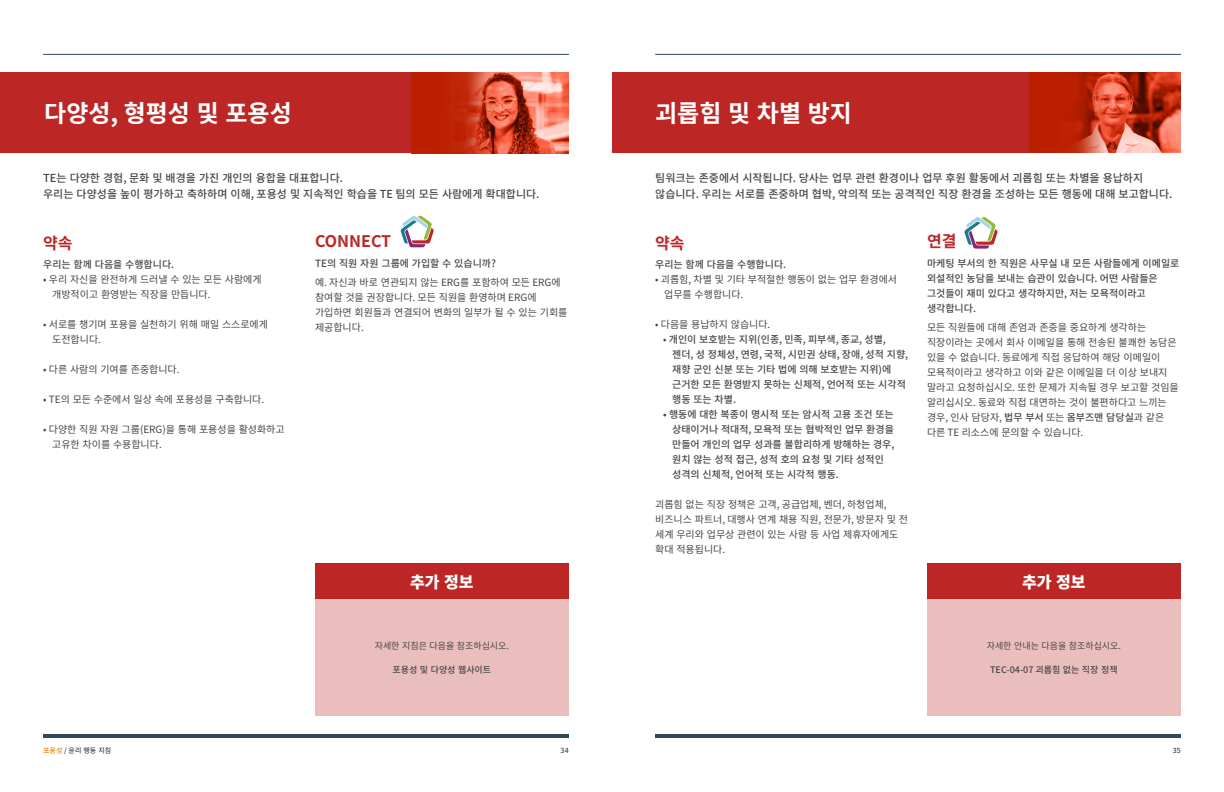
<style>
.page{position:relative;width:1224px;height:792px;background:#fff}
.page>*{position:absolute;margin:0;border:0;box-sizing:border-box;transform-origin:0 0}
.t1{font:700 24px "Noto Sans CJ Kkr";color:#fff}
.t2{font:700 16px "Noto Sans CJ Kkr";color:#bc2726}
.t3{font:900 16px "Noto Sans CJ Kkr";color:#fff}
.t4{font:500 11px/16px "Noto Sans CJ Kkr";color:#464547}
.t5{font:10px/15px "Noto Sans CJ Kkr";color:#464547}
.t6{font:500 10px/15px "Noto Sans CJ Kkr";color:#464547}
.t7{font:9px "Noto Sans CJ Kkr";color:#464547}
.t8{font:500 9px "Noto Sans CJ Kkr";color:#464547}
.t9{font:500 7px "Noto Sans CJ Kkr";letter-spacing:.005em;color:#464547}
.s1{font-weight:400}
.s2{font-weight:500}
.s3{color:#e98300}
</style>
<div class="page">
<hr style="left:655px;top:734px;width:526px;height:4px;background:#2e4957">
<hr style="left:655px;top:54px;width:526px;height:1px;background:#2e4957">
<hr style="left:43px;top:734px;width:526px;height:4px;background:#2e4957">
<hr style="left:43px;top:54px;width:526px;height:1px;background:#2e4957">
<div style="left:612px;top:72px;width:569px;height:81px;background:#bc2726"></div>
<img style="left:1029px;top:72px;width:152px;height:81px">
<div style="left:0;top:72px;width:569px;height:81px;background:#bc2726"></div>
<img style="left:411px;top:72px;width:158px;height:81px">
<div style="left:927px;top:599px;width:254px;height:117px;background:#ebbebe"></div>
<div style="left:927px;top:564px;width:254px;height:35px;background:#bc2726"></div>
<div style="left:315px;top:599px;width:254px;height:117px;background:#ebbebe"></div>
<div style="left:315px;top:564px;width:254px;height:35px;background:#bc2726"></div>
<svg style="left:400px;top:216px;width:34px;height:31px"></svg>
<svg style="left:964px;top:217px;width:34px;height:32px"></svg>
<h1 class="t1" style="left:44px;top:100px;width:249px">다양성, 형평성 및 포용성</h1>
<h1 class="t1" style="left:655px;top:100px;width:198px">괴롭힘 및 차별 방지</h1>
<p class="t4" style="left:43px;top:171px;width:498px">TE는 다양한 경험, 문화 및 배경을 가진 개인의 융합을 대표합니다.<br>우리는 다양성을 높이 평가하고 축하하며 이해, 포용성 및 지속적인 학습을 TE 팀의 모든 사람에게 확대합니다.</p>
<h2 class="t2" style="left:315px;top:233px;width:78px">CONNECT</h2>
<p class="t6" style="left:315px;top:256px;width:183px">TE의 직원 자원 그룹에 가입할 수 있습니까?</p>
<p class="t5" style="left:315px;top:275px;width:254px">예. 자신과 바로 연관되지 않는 ERG를 포함하여 모든 ERG에 참여할 것을 권장합니다. 모든 직원을 환영하며 ERG에 가입하면 회원들과 연결되어 변화의 일부가 될 수 있는 기회를 제공합니다.</p>
<h2 class="t2" style="left:43px;top:234px;width:31px">약속</h2>
<p class="t6" style="left:43px;top:258px;width:132px">우리는 함께 다음을 수행합니다.</p>
<p class="t5" style="left:52px;top:273px;width:211px;text-indent:-9px">• 우리 자신을 완전하게 드러낼 수 있는 모든 사람에게 개방적이고 환영받는 직장을 만듭니다.</p>
<p class="t5" style="left:52px;top:318px;width:217px;text-indent:-9px">• 서로를 챙기며 포용을 실천하기 위해 매일 스스로에게 도전합니다.</p>
<p class="t5" style="left:43px;top:363px;width:138px">• 다른 사람의 기여를 존중합니다.</p>
<p class="t5" style="left:43px;top:393px;width:223px">• TE의 모든 수준에서 일상 속에 포용성을 구축합니다.</p>
<p class="t5" style="left:52px;top:423px;width:234px;text-indent:-9px">• 다양한 직원 자원 그룹(ERG)을 통해 포용성을 활성화하고 고유한 차이를 수용합니다.</p>
<p class="t4" style="left:655px;top:171px;width:519px">팀워크는 존중에서 시작됩니다. 당사는 업무 관련 환경이나 업무 후원 활동에서 괴롭힘 또는 차별을 용납하지 않습니다. 우리는 서로를 존중하며 협박, 악의적 또는 공격적인 직장 환경을 조성하는 모든 행동에 대해 보고합니다.</p>
<h2 class="t2" style="left:655px;top:234px;width:31px">약속</h2>
<p class="t6" style="left:655px;top:258px;width:132px">우리는 함께 다음을 수행합니다.</p>
<p class="t5" style="left:664px;top:273px;width:234px;text-indent:-9px">• 괴롭힘, 차별 및 기타 부적절한 행동이 없는 업무 환경에서 업무를 수행합니다.</p>
<p class="t5" style="left:655px;top:318px;width:117px">• 다음을 용납하지 않습니다.</p>
<p class="t6" style="left:672px;top:333px;width:237px;text-indent:-9px"><span class="s1">•</span> 개인이 보호받는 지위(인종, 민족, 피부색, 종교, 성별, 젠더, 성 정체성, 연령, 국적, 시민권 상태, 장애, 성적 지향, 재향 군인 신분 또는 기타 법에 의해 보호받는 지위)에 근거한 모든 환영받지 못하는 신체적, 언어적 또는 시각적 행동 또는 차별.</p>
<p class="t6" style="left:672px;top:408px;width:224px;text-indent:-9px">• 행동에 대한 복종이 명시적 또는 암시적 고용 조건 또는 상태이거나 적대적, 모욕적 또는 협박적인 업무 환경을 만들어 개인의 업무 성과를 불합리하게 방해하는 경우, 원치 않는 성적 접근, 성적 호의 요청 및 기타 성적인 성격의 신체적, 언어적 또는 시각적 행동.</p>
<p class="t5" style="left:655px;top:498px;width:254px">괴롭힘 없는 직장 정책은 고객, 공급업체, 벤더, 하청업체, 비즈니스 파트너, 대행사 연계 채용 직원, 전문가, 방문자 및 전 세계 우리와 업무상 관련이 있는 사람 등 사업 제휴자에게도 확대 적용됩니다.</p>
<h2 class="t2" style="left:927px;top:233px;width:31px">연결</h2>
<p class="t6" style="left:927px;top:256px;width:254px">마케팅 부서의 한 직원은 사무실 내 모든 사람들에게 이메일로 외설적인 농담을 보내는 습관이 있습니다. 어떤 사람들은 그것들이 재미 있다고 생각하지만, 저는 모욕적이라고 생각합니다.</p>
<p class="t5" style="left:927px;top:320px;width:253px">모든 직원들에 대해 존엄과 존중을 중요하게 생각하는 직장이라는 곳에서 회사 이메일을 통해 전송된 불쾌한 농담은 있을 수 없습니다. 동료에게 직접 응답하여 해당 이메일이 모욕적이라고 생각하고 이와 같은 이메일을 더 이상 보내지 말라고 요청하십시오. 또한 문제가 지속될 경우 보고할 것임을 알리십시오. 동료와 직접 대면하는 것이 불편하다고 느끼는 경우, 인사 담당자, <span class="s2">법무 부서</span> 또는 <span class="s2">옴부즈맨 담당실</span>과 같은 다른 TE 리소스에 문의할 수 있습니다.</p>
<h2 class="t3" style="left:410px;top:573px;width:65px">추가 정보</h2>
<h2 class="t3" style="left:1022px;top:573px;width:65px">추가 정보</h2>
<p class="t7" style="left:375px;top:640px;width:136px">자세한 지침은 다음을 참조하십시오.</p>
<p class="t8" style="left:393px;top:664px;width:100px">포용성 및 다양성 웹사이트</p>
<p class="t7" style="left:987px;top:640px;width:136px">자세한 안내는 다음을 참조하십시오.</p>
<p class="t8" style="left:990px;top:664px;width:129px">TEC-04-07 괴롭힘 없는 직장 정책</p>
<p class="t9" style="left:43px;top:746px;width:69px"><span class="s3">포용성</span> / 윤리 행동 지침</p>
<p class="t9" style="left:561px;top:746px;width:10px">34</p>
<p class="t9" style="left:1173px;top:746px;width:10px">35</p>
</div>
